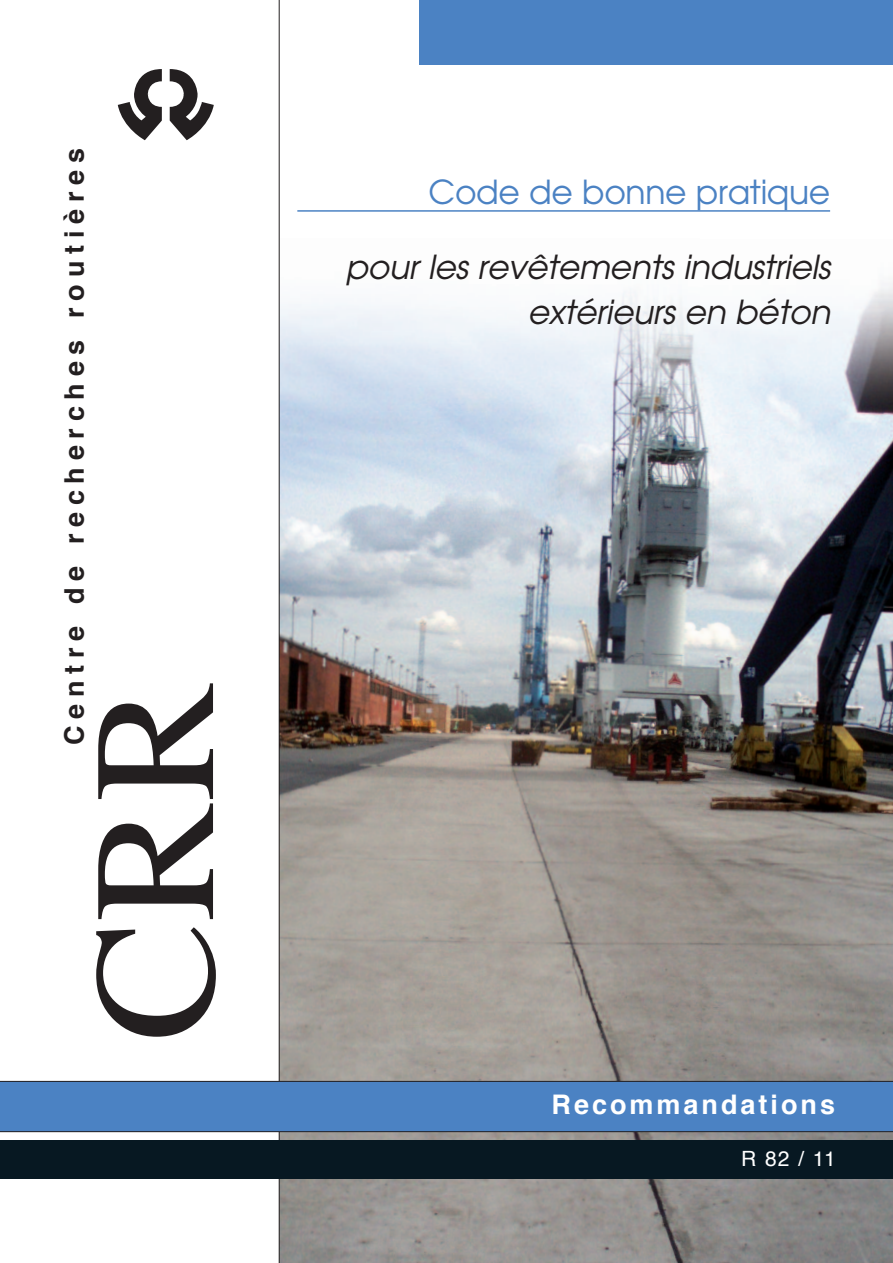
<style>
.page{position:relative;width:893px;height:1263px;background:#fff}
.page>*{position:absolute;margin:0;border:0;box-sizing:border-box;transform-origin:0 0}
.t1{font:173.4px "Times";color:#231f20;scale:1.04 1}
.t2{font:italic 33px/45px "Avant Garde";letter-spacing:-.01em;color:#231f20;text-align:right}
.t3{font:33px "Avant Garde";letter-spacing:-.01em;color:#4b82c3}
.t4{font:700 27px "Helvetica";letter-spacing:.25em;color:#231f20}
.t5{font:700 27px "Helvetica";letter-spacing:.11em;color:#fff}
.t6{font:21px "Helvetica";color:#fff}
</style>
<div class="page">
<img style="left:279px;top:0;width:614px;height:1263px">
<div style="left:0;top:1140px;width:893px;height:39px;background:#071822"></div>
<hr style="left:297px;top:210px;width:533px;height:2px;background:#4b82c3">
<svg style="left:170px;top:69px;width:44px;height:71px"></svg>
<svg style="left:118px;top:69px;width:44px;height:71px"></svg>
<div style="left:419px;top:0;width:474px;height:65px;background:#4b82c3"></div>
<div style="left:0;top:1081px;width:893px;height:51px;background:#4b82c3"></div>
<p class="t4" style="left:63px;top:745px;width:599px;rotate:-90deg">Centre de recherches routières</p>
<h1 class="t1" style="left:83px;top:1041px;width:348px;rotate:-90deg">CRR</h1>
<p class="t3" style="left:428px;top:173px;width:403px">Code de bonne pratique</p>
<p class="t2" style="left:345px;top:245px;width:486px">pour les revêtements industriels extérieurs en béton</p>
<p class="t5" style="left:552px;top:1093px;width:285px">Recommandations</p>
<p class="t6" style="left:741px;top:1149px;width:96px">R 82 / 11</p>
</div>
